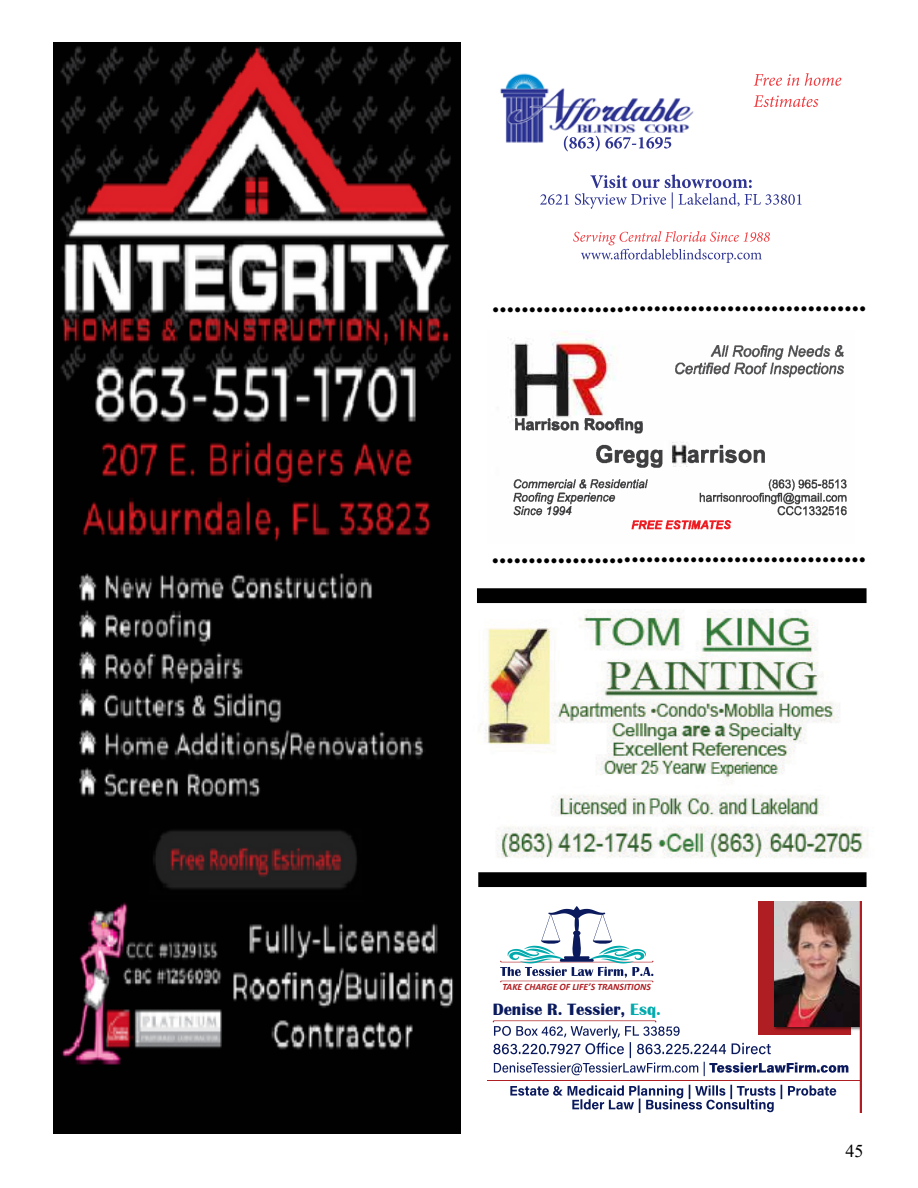
<style>
.page{position:relative;width:918px;height:1188px;background:#fff}
.page>*{position:absolute;margin:0;border:0;box-sizing:border-box;transform-origin:0 0}
.t1{font:italic 700 19.2px "Myriad Pro";color:#000}
.t2{font:18px "Times New Roman";color:#000}
.t3{font:700 16.95px "Britannic";color:#0a1a5d}
.t4{font:italic 700 9.75px "Calibri";color:#af1e23}
.s1{color:#00aaad}
</style>
<div class="page">
<img style="left:54px;top:42px;width:406px;height:1092px">
<svg style="left:487px;top:901px;width:375px;height:212px"></svg>
<svg style="left:500px;top:906px;width:154px;height:76px"></svg>
<div style="left:478px;top:872px;width:389px;height:15px;background:#000"></div>
<div style="left:477px;top:588px;width:390px;height:15px;background:#000"></div>
<img style="left:500px;top:73px;width:194px;height:73px">
<svg style="left:564px;top:136px;width:107px;height:15px"></svg>
<svg style="left:754px;top:95px;width:64px;height:12px"></svg>
<svg style="left:754px;top:73px;width:87px;height:13px"></svg>
<svg style="left:540px;top:174px;width:262px;height:35px"></svg>
<svg style="left:573px;top:231px;width:197px;height:32px"></svg>
<img style="left:508px;top:332px;width:108px;height:182px">
<img style="left:675px;top:345px;width:169px;height:33px">
<img style="left:514px;top:418px;width:333px;height:112px">
<img style="left:480px;top:610px;width:388px;height:248px">
<p class="t1" style="left:492px;top:305px;width:378px;rotate:-3deg">•••••••••••••••••••••••••••••••••••••••••••••••••••</p>
<p class="t1" style="left:492px;top:556px;width:378px;rotate:-3deg">•••••••••••••••••••••••••••••••••••••••••••••••••••</p>
<p class="t4" style="left:503px;top:980px;width:150px">TAKE CHARGE OF LIFE’S TRANSITIONS</p>
<p class="t3" style="left:493px;top:1000px;width:170px">Denise R. Tessier, <span class="s1">Esq.</span></p>
<p class="t2" style="left:846px;top:1139px;width:19px">45</p>
</div>
